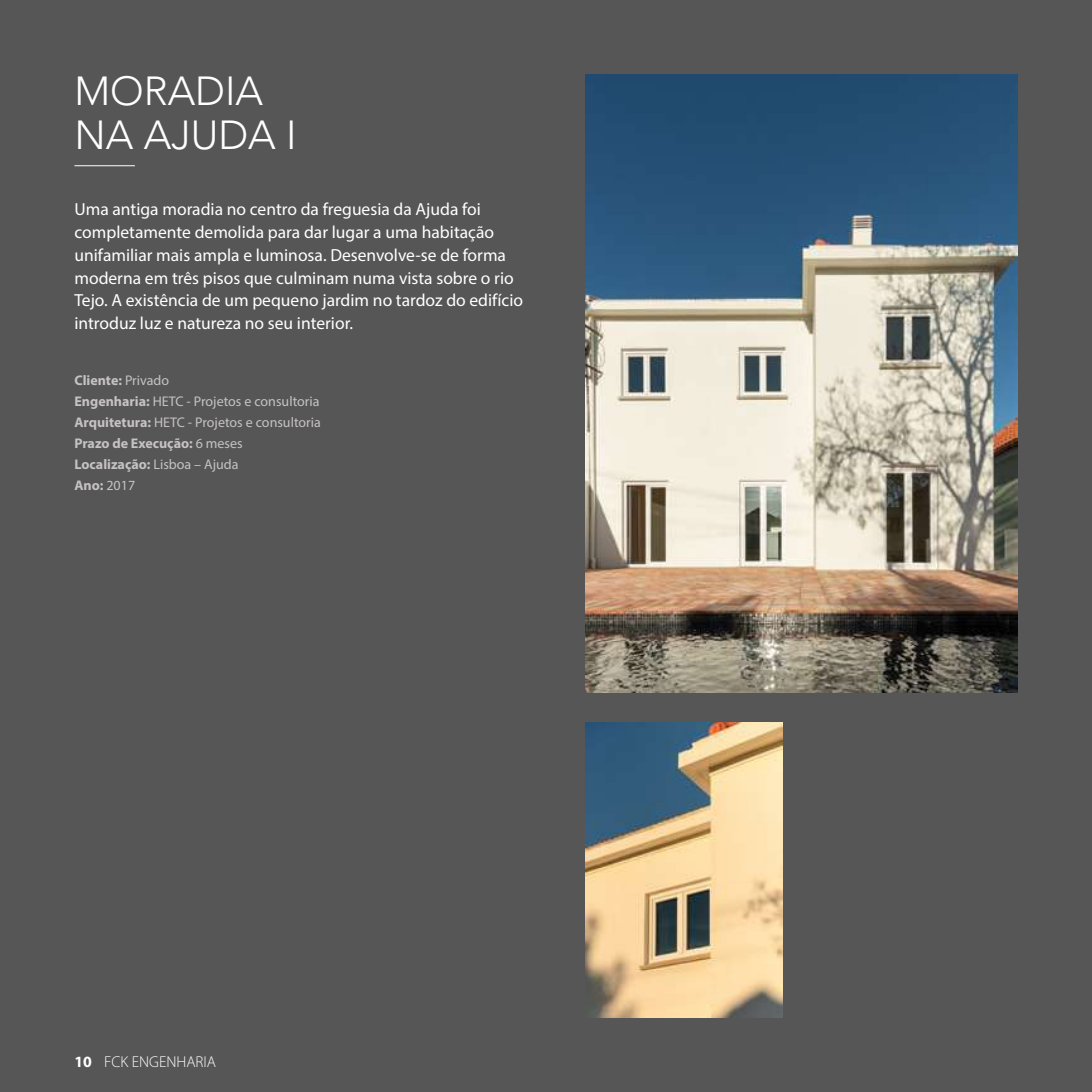
<style>
.page{position:relative;width:1092px;height:1092px;background:#fff}
.page>*{position:absolute;margin:0;border:0;box-sizing:border-box;transform-origin:0 0}
.t1{font:300 40.25px/43.8px "Avenir LT Std";color:#fff}
.t2{font:17.5px/22.8px "Myriad Pro";color:#fff}
.t3{font:300 15.75px "Myriad Pro";color:#fff}
.t4{font:14px/21px "Myriad Pro";color:#c5c2c3}
.s1{font-weight:700}
</style>
<div class="page">
<div style="left:0;top:0;width:1091px;height:1091px;background:#575657"></div>
<hr style="left:74px;top:165px;width:61px;height:1px;background:#fff">
<img style="left:585px;top:74px;width:432px;height:618px">
<img style="left:585px;top:722px;width:197px;height:295px">
<h1 class="t1" style="left:74px;top:69px;width:224px">MORADIA<br>NA AJUDA I</h1>
<p class="t2" style="left:74px;top:198px;width:450px">Uma antiga moradia no centro da freguesia da Ajuda foi completamente demolida para dar lugar a uma habitação unifamiliar mais ampla e luminosa. Desenvolve-se de forma moderna em três pisos que culminam numa vista sobre o rio Tejo. A existência de um pequeno jardim no tardoz do edifício introduz luz e natureza no seu interior.</p>
<p class="t4" style="left:74px;top:369px;width:248px"><span class="s1">Cliente:</span> Privado<br><span class="s1">Engenharia:</span> HETC - Projetos e consultoria<br><span class="s1">Arquitetura:</span> HETC - Projetos e consultoria<br><span class="s1">Prazo de Execução:</span> 6 meses<br><span class="s1">Localização:</span> Lisboa – Ajuda<br><span class="s1">Ano:</span> 2017</p>
<p class="t3" style="left:74px;top:1052px;width:143px"><span class="s1">10</span> FCK ENGENHARIA</p>
</div>
